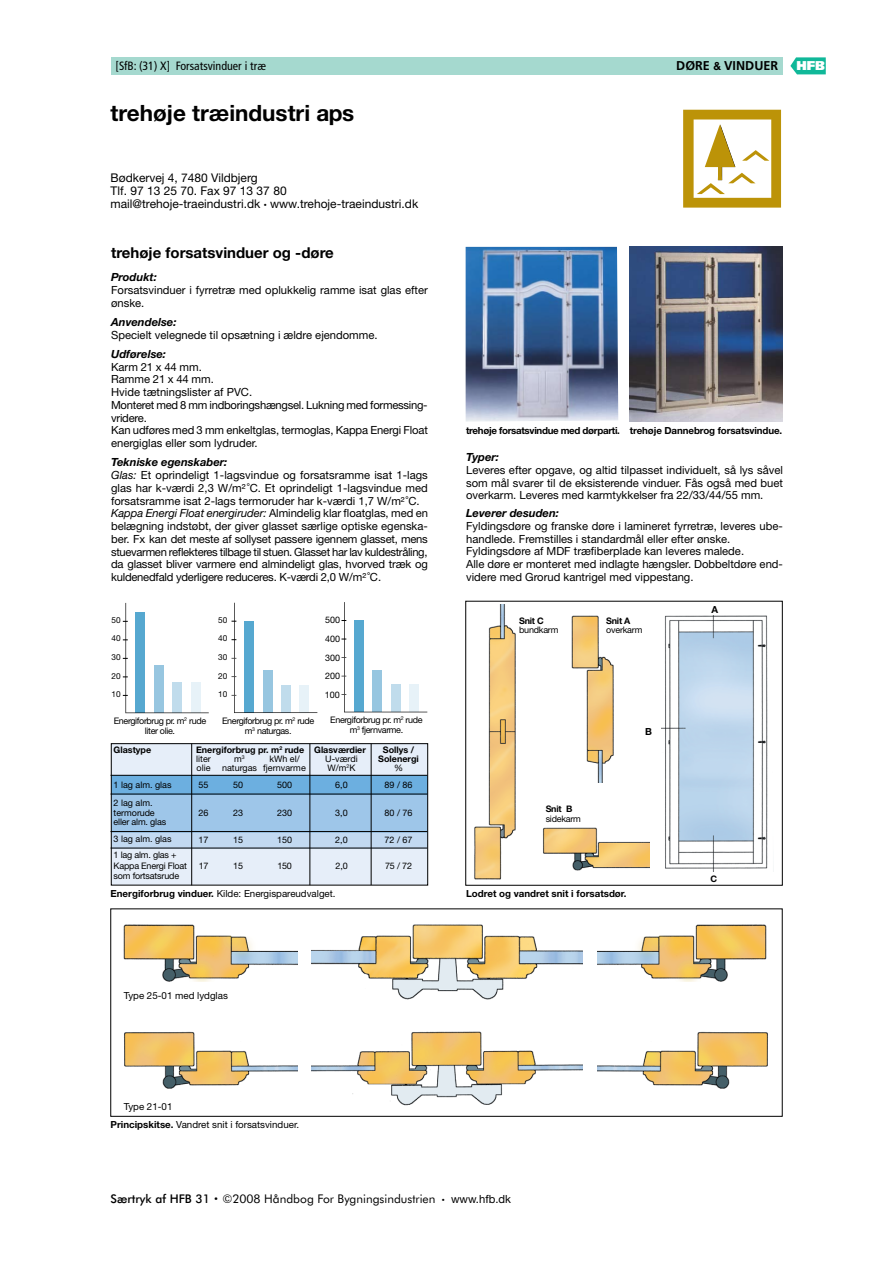
<style>
.page{position:relative;width:893px;height:1263px;background:#fff}
.page>*{position:absolute;margin:0;border:0;box-sizing:border-box;transform-origin:0 0}
.t1{font:700 22.5px "Helvetica Neue";color:#000}
.t2{font:700 15px "Helvetica Neue";color:#000}
.t3{font:700 12.75px "Frutiger";color:#000}
.t4{font:900 12.75px "Frutiger";color:#fff}
.t5{font:12px/13.2px "Helvetica Neue";color:#000}
.t6{font:12px "Futura BT";color:#000}
.t7{font:condensed 12px "Frutiger";color:#000}
.t8{font:11.25px/12.8px "Helvetica Neue";color:#000}
.t9{font:italic 700 11.25px "Helvetica Neue";color:#000}
.t10{font:9.75px "Helvetica Neue";color:#000}
.t11{font:700 9.75px "Helvetica Neue";letter-spacing:-.03em;color:#000}
.t12{font:700 9.75px "Helvetica Neue";letter-spacing:-.01em;color:#000}
.t13{font:9px/18.5px "Helvetica Neue";letter-spacing:-.02em;color:#000}
.t14{font:9px/9.8px "Helvetica Neue";letter-spacing:-.04em;color:#000;text-align:center}
.t15{font:700 9px "Helvetica Neue";color:#000}
.t16{font:9px/10.5px "Helvetica Neue";color:#000}
.t17{font:8.25px/18.1px "Helvetica Neue";color:#000}
.s1{font-family:"Helvetica Neue";font-size:11.25px}
.s2{font-size:6px}
.s3{font-weight:700;font-style:italic}
.s4{font-style:italic}
.s5{font-weight:700}
.s6{font-weight:500}
.s7{font-size:9px}
.s8{font-family:"Helvetica Neue";font-size:6px}
</style>
<div class="page">
<div style="left:111px;top:57px;width:671px;height:17px;background:#a5d9cf"></div>
<svg style="left:790px;top:57px;width:36px;height:17px"></svg>
<img style="left:123px;top:924px;width:174px;height:57px">
<img style="left:466px;top:247px;width:152px;height:174px">
<img style="left:630px;top:247px;width:153px;height:175px">
<img style="left:474px;top:605px;width:42px;height:275px">
<img style="left:571px;top:615px;width:43px;height:167px">
<img style="left:543px;top:827px;width:106px;height:44px">
<img style="left:661px;top:616px;width:107px;height:255px">
<svg style="left:231px;top:603px;width:86px;height:110px"></svg>
<svg style="left:341px;top:602px;width:86px;height:110px"></svg>
<svg style="left:123px;top:603px;width:86px;height:110px"></svg>
<div style="left:111px;top:743px;width:317px;height:142px;background:#e6eef9"></div>
<div style="left:111px;top:775px;width:317px;height:23px;background:#6cafe0"></div>
<div style="left:111px;top:832px;width:317px;height:17px;background:#c2d9f1"></div>
<div style="left:111px;top:795px;width:317px;height:37px;background:#9ec6e9"></div>
<hr style="left:191px;top:744px;width:1px;height:141px;background:#000">
<hr style="left:310px;top:744px;width:1px;height:141px;background:#000">
<div style="left:111px;top:743px;width:317px;height:142px;border:1px solid #000"></div>
<hr style="left:111px;top:775px;width:316px;height:1px;background:#000">
<hr style="left:111px;top:794px;width:316px;height:1px;background:#000">
<hr style="left:111px;top:831px;width:316px;height:1px;background:#000">
<hr style="left:111px;top:848px;width:316px;height:1px;background:#000">
<hr style="left:371px;top:744px;width:1px;height:141px;background:#000">
<img style="left:312px;top:924px;width:270px;height:76px">
<img style="left:597px;top:924px;width:170px;height:57px">
<img style="left:124px;top:1031px;width:173px;height:58px">
<img style="left:312px;top:1031px;width:270px;height:75px">
<img style="left:597px;top:1031px;width:171px;height:58px">
<svg style="left:683px;top:110px;width:98px;height:98px"></svg>
<p class="t7" style="left:116px;top:59px;width:152px">[SfB: (31) X] Forsatsvinduer i træ</p>
<p class="t3" style="left:676px;top:58px;width:103px">DØRE <span class="s1">&amp;</span> VINDUER</p>
<h1 class="t1" style="left:111px;top:99px;width:245px">trehøje træindustri aps</h1>
<p class="t4" style="left:796px;top:58px;width:30px">HFB</p>
<p class="t5" style="left:111px;top:171px;width:309px">Bødkervej 4, 7480 Vildbjerg<br>Tlf. 97 13 25 70. Fax 97 13 37 80 mail@trehoje-traeindustri.dk <span class="s2">•</span> www.trehoje-traeindustri.dk</p>
<h2 class="t2" style="left:111px;top:243px;width:224px">trehøje forsatsvinduer og -døre</h2>
<p class="t9" style="left:111px;top:270px;width:47px">Produkt:</p>
<p class="t8" style="left:111px;top:284px;width:318px">Forsatsvinduer i fyrretræ med oplukkelig ramme isat glas efter ønske.</p>
<p class="t9" style="left:111px;top:315px;width:67px">Anvendelse:</p>
<p class="t8" style="left:111px;top:328px;width:268px">Specielt velegnede til opsætning i ældre ejendomme.</p>
<p class="t9" style="left:111px;top:347px;width:57px">Udførelse:</p>
<p class="t8" style="left:111px;top:360px;width:318px">Karm 21 x 44 mm.<br>Ramme 21 x 44 mm.<br>Hvide tætningslister af PVC.<br>Monteret med 8 mm indboringshængsel. Lukning med formessing&shy;vridere.<br>Kan udføres med 3 mm enkeltglas, termoglas, Kappa Energi float energiglas eller som lydruder.</p>
<p class="t8" style="left:111px;top:456px;width:318px"><span class="s3">Tekniske egenskaber:<br></span><span class="s4">Glas:</span> Et oprindeligt 1-lagsvindue og forsatsramme isat 1-lags glas har k-værdi 2,3 W/m²˚C. Et oprindeligt 1-lagsvindue med forsatsramme isat 2-lags termoruder har k-værdi 1,7 W/m²˚C.<br><span class="s4">Kappa Energi float energiruder:</span> Almindelig klar floatglas, med en belægning indstøbt, der giver glasset særlige optiske egenska&shy;ber. Fx kan det meste af sollyset passere igennem glasset, mens stuevarmen reflekteres tilbage til stuen. Glasset har lav kuldestråling, da glasset bliver varmere end almindeligt glas, hvorved træk og kuldenedfald yderligere reduceres. K-værdi 2,0 W/m²˚C.</p>
<p class="t17" style="left:112px;top:611px;width:11px">50<br>40</p>
<p class="t17" style="left:218px;top:611px;width:11px">50<br>40</p>
<p class="t13" style="left:325px;top:611px;width:17px">500</p>
<p class="t13" style="left:325px;top:629px;width:17px">400</p>
<p class="t17" style="left:112px;top:648px;width:11px">30</p>
<p class="t17" style="left:112px;top:667px;width:11px">20</p>
<p class="t17" style="left:218px;top:648px;width:11px">30</p>
<p class="t17" style="left:218px;top:667px;width:11px">20</p>
<p class="t13" style="left:325px;top:648px;width:17px">300<br>200</p>
<p class="t17" style="left:112px;top:685px;width:11px">10</p>
<p class="t17" style="left:218px;top:685px;width:11px">10</p>
<p class="t13" style="left:325px;top:685px;width:17px">100</p>
<p class="t14" style="left:114px;top:716px;width:94px">Energiforbrug pr. m<sup>2</sup> rude liter olie.</p>
<p class="t14" style="left:222px;top:716px;width:94px">Energiforbrug pr. m<sup>2</sup> rude m<sup>3</sup> naturgas.</p>
<p class="t14" style="left:330px;top:715px;width:94px">Energiforbrug pr. m<sup>2</sup> rude m<sup>3</sup> fjernvarme.</p>
<p class="t15" style="left:114px;top:744px;width:39px">Glastype</p>
<p class="t15" style="left:196px;top:744px;width:171px">Energiforbrug pr. m<sup>2</sup> rude Glasværdier</p>
<p class="t15" style="left:383px;top:744px;width:33px">Sollys /</p>
<p class="t13" style="left:196px;top:750px;width:16px">liter</p>
<p class="t13" style="left:234px;top:750px;width:12px">m<sup>3</sup></p>
<p class="t13" style="left:269px;top:750px;width:32px">kWh el/</p>
<p class="t13" style="left:325px;top:750px;width:34px">U-værdi</p>
<p class="t15" style="left:378px;top:753px;width:42px">Solenergi</p>
<p class="t13" style="left:197px;top:759px;width:15px">olie</p>
<p class="t16" style="left:222px;top:763px;width:85px">naturgas fjernvarme</p>
<p class="t13" style="left:328px;top:759px;width:29px">W/m<sup>2</sup>K</p>
<p class="t13" style="left:394px;top:759px;width:10px">%</p>
<p class="t16" style="left:114px;top:779px;width:60px">1 lag alm. glas</p>
<p class="t13" style="left:199px;top:775px;width:12px">55</p>
<p class="t13" style="left:233px;top:775px;width:12px">50</p>
<p class="t13" style="left:277px;top:775px;width:17px">500</p>
<p class="t13" style="left:335px;top:775px;width:14px">6,0</p>
<p class="t13" style="left:385px;top:775px;width:30px">89 / 86</p>
<p class="t16" style="left:114px;top:797px;width:43px">2 lag alm. termorude</p>
<p class="t13" style="left:199px;top:804px;width:12px">26</p>
<p class="t13" style="left:233px;top:804px;width:12px">23</p>
<p class="t13" style="left:277px;top:804px;width:17px">230</p>
<p class="t13" style="left:335px;top:804px;width:14px">3,0</p>
<p class="t13" style="left:385px;top:804px;width:30px">80 / 76</p>
<p class="t13" style="left:114px;top:814px;width:60px;line-height:16.5px">eller alm. glas<br>3 lag alm. glas</p>
<p class="t13" style="left:199px;top:831px;width:12px">17</p>
<p class="t13" style="left:233px;top:831px;width:12px">15</p>
<p class="t13" style="left:277px;top:831px;width:17px">150</p>
<p class="t13" style="left:335px;top:831px;width:14px">2,0</p>
<p class="t13" style="left:385px;top:831px;width:30px">72 / 67</p>
<p class="t13" style="left:114px;top:850px;width:75px;line-height:10.5px">1 lag alm. glas +<br>Kappa Energi Float</p>
<p class="t13" style="left:199px;top:856px;width:11px">17</p>
<p class="t13" style="left:233px;top:856px;width:11px">15</p>
<p class="t13" style="left:277px;top:856px;width:16px">150</p>
<p class="t13" style="left:336px;top:856px;width:14px">2,0</p>
<p class="t13" style="left:385px;top:856px;width:28px">75 / 72</p>
<p class="t13" style="left:114px;top:867px;width:67px">som fortsatsrude</p>
<p class="t10" style="left:111px;top:888px;width:227px"><span class="s5">Energiforbrug vinduer.</span> Kilde: Energispareudvalget.</p>
<p class="t11" style="left:466px;top:425px;width:318px">trehøje forsatsvindue med dørparti. trehøje Dannebrog forsatsvindue.</p>
<p class="t9" style="left:466px;top:450px;width:34px">Typer:</p>
<p class="t8" style="left:466px;top:463px;width:318px;text-align:justify">Leveres efter opgave, og altid tilpasset individuelt, så lys såvel som mål svarer til de eksisterende vinduer. Fås også med buet overkarm. Leveres med karmtykkelser fra 22/33/44/55 mm.</p>
<p class="t9" style="left:466px;top:506px;width:94px">Leverer desuden:</p>
<p class="t8" style="left:466px;top:519px;width:318px">Fyldingsdøre og franske døre i lamineret fyrretræ, leveres ube&shy;handlede. Fremstilles i standardmål eller efter ønske.<br>Fyldingsdøre af MDF træfiberplade kan leveres malede.<br>Alle døre er monteret med indlagte hængsler. Dobbeltdøre end&shy;videre med Grorud kantrigel med vippestang.</p>
<p class="t15" style="left:519px;top:615px;width:26px">Snit C</p>
<p class="t13" style="left:519px;top:621px;width:41px">bundkarm</p>
<p class="t15" style="left:606px;top:615px;width:26px">Snit A</p>
<p class="t13" style="left:606px;top:621px;width:38px">overkarm</p>
<p class="t15" style="left:546px;top:803px;width:28px">Snit B</p>
<p class="t13" style="left:546px;top:809px;width:37px">sidekarm</p>
<p class="t12" style="left:645px;top:725px;width:8px">B</p>
<p class="t12" style="left:466px;top:888px;width:162px">Lodret og vandret snit i forsatsdør.</p>
<p class="t12" style="left:712px;top:603px;width:8px">A</p>
<p class="t15" style="left:710px;top:873px;width:8px">C</p>
<p class="t10" style="left:124px;top:990px;width:106px">Type 25-01 med lydglas</p>
<p class="t10" style="left:124px;top:1100px;width:50px">Type 21-01</p>
<p class="t10" style="left:111px;top:1118px;width:190px"><span class="s5">Principskitse.</span> Vandret snit i forsatsvinduer.</p>
<p class="t6" style="left:111px;top:1191px;width:402px"><span class="s6">Særtryk af HFB 31</span> <span class="s7">•</span> ©2008 Håndbog For Bygningsindustrien <span class="s8">•</span> <span class="s1">www.hfb.dk</span></p>
</div>
